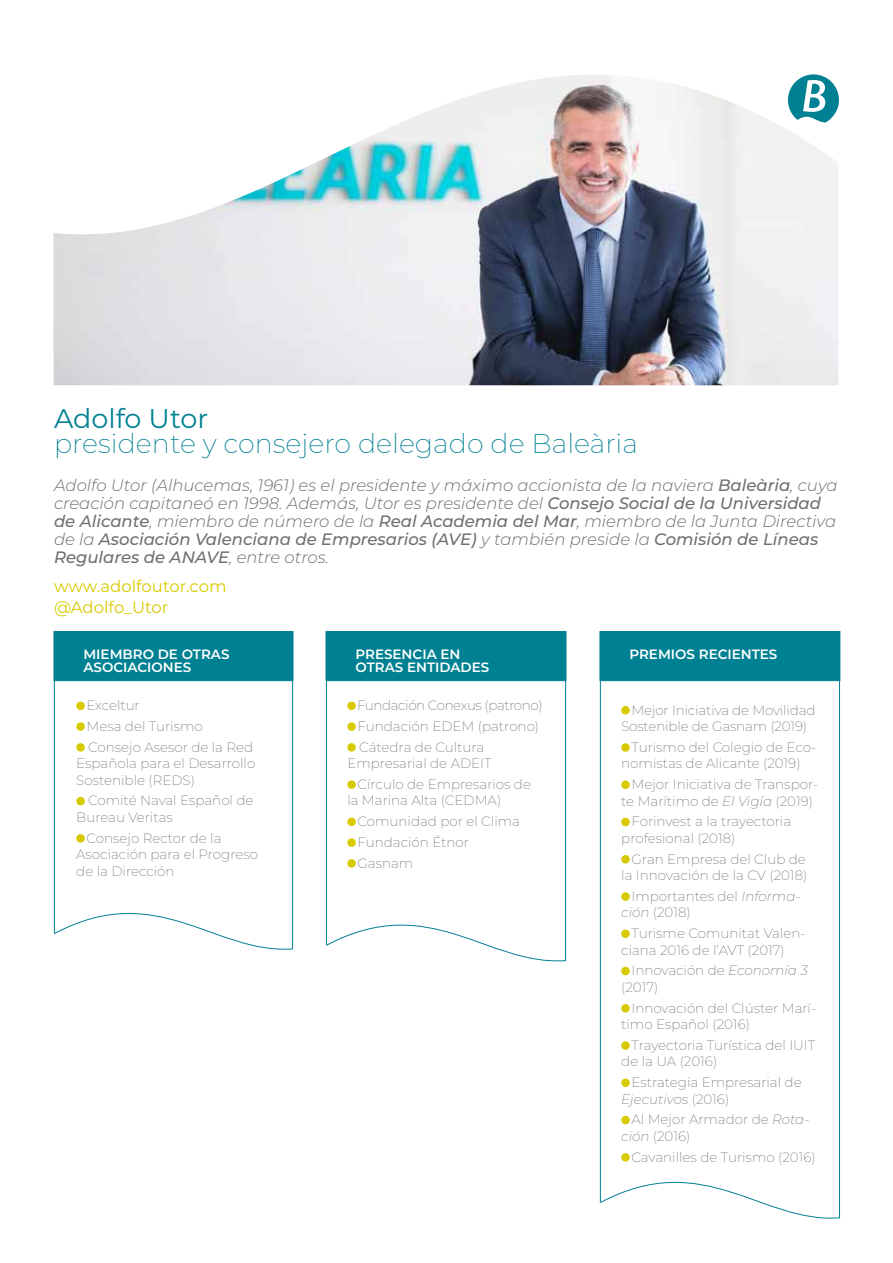
<style>
.page{position:relative;width:893px;height:1263px;background:#fff}
.page>*{position:absolute;margin:0;border:0;box-sizing:border-box;transform-origin:0 0}
.t1{font:200 27px "Montserrat";color:#008193}
.t2{font:27px "Montserrat";color:#008193}
.t3{font:italic 300 16.5px/18px "Montserrat";color:#706f6f}
.t4{font:16.5px/20.7px "Montserrat";color:#d8ca00}
.t5{font:200 13.5px/16.5px "Montserrat";color:#706f6f}
.t6{font:600 13.5px/13.5px "Montserrat";color:#fff}
.s1{font-weight:500}
.s2{font-style:italic}
</style>
<div class="page">
<img style="left:54px;top:74px;width:784px;height:311px">
<svg style="left:788px;top:74px;width:51px;height:49px"></svg>
<svg style="left:54px;top:681px;width:239px;height:269px"></svg>
<div style="left:54px;top:631px;width:239px;height:50px;background:#008193;border:1px solid #008193"></div>
<svg style="left:76px;top:702px;width:9px;height:8px"></svg>
<svg style="left:76px;top:722px;width:9px;height:9px"></svg>
<svg style="left:76px;top:743px;width:9px;height:9px"></svg>
<svg style="left:76px;top:797px;width:9px;height:8px"></svg>
<svg style="left:76px;top:834px;width:9px;height:9px"></svg>
<svg style="left:326px;top:681px;width:240px;height:281px"></svg>
<svg style="left:600px;top:681px;width:240px;height:538px"></svg>
<div style="left:326px;top:631px;width:240px;height:50px;background:#008193;border:1px solid #008193"></div>
<div style="left:600px;top:631px;width:240px;height:50px;background:#008193;border:1px solid #008193"></div>
<svg style="left:347px;top:702px;width:9px;height:8px"></svg>
<svg style="left:347px;top:722px;width:9px;height:9px"></svg>
<svg style="left:347px;top:743px;width:9px;height:9px"></svg>
<svg style="left:347px;top:780px;width:9px;height:9px"></svg>
<svg style="left:347px;top:818px;width:9px;height:8px"></svg>
<svg style="left:347px;top:838px;width:9px;height:9px"></svg>
<svg style="left:347px;top:859px;width:9px;height:9px"></svg>
<svg style="left:621px;top:706px;width:9px;height:8px"></svg>
<svg style="left:621px;top:743px;width:9px;height:9px"></svg>
<svg style="left:621px;top:780px;width:9px;height:9px"></svg>
<svg style="left:621px;top:818px;width:9px;height:8px"></svg>
<svg style="left:621px;top:855px;width:9px;height:8px"></svg>
<svg style="left:621px;top:892px;width:9px;height:9px"></svg>
<svg style="left:621px;top:929px;width:9px;height:9px"></svg>
<svg style="left:621px;top:967px;width:9px;height:8px"></svg>
<svg style="left:621px;top:1004px;width:9px;height:8px"></svg>
<svg style="left:621px;top:1041px;width:9px;height:9px"></svg>
<svg style="left:621px;top:1078px;width:9px;height:9px"></svg>
<svg style="left:621px;top:1116px;width:9px;height:8px"></svg>
<svg style="left:621px;top:1153px;width:9px;height:8px"></svg>
<h1 class="t2" style="left:54px;top:400px;width:156px">Adolfo Utor</h1>
<h1 class="t1" style="left:54px;top:426px;width:586px">presidente y consejero delegado de Baleària</h1>
<p class="t3" style="left:54px;top:475px;width:785px">Adolfo Utor (Alhucemas, 1961) es el presidente y máximo accionista de la naviera <span class="s1">Baleària</span>, cuya creación capitaneó en 1998. Además, Utor es presidente del <span class="s1">Consejo Social de la Universidad de Alicante</span>, miembro de número de la <span class="s1">Real Academia del Mar</span>, miembro de la Junta Directiva de la <span class="s1">Asociación Valenciana de Empresarios (AVE)</span> y también preside la <span class="s1">Comisión de Líneas Regulares de ANAVE</span>, entre otros.</p>
<p class="t4" style="left:54px;top:575px;width:174px">www.adolfoutor.com @Adolfo_Utor</p>
<p class="t6" style="left:83px;top:646px;width:148px">MIEMBRO DE OTRAS<br>ASOCIACIONES</p>
<p class="t5" style="left:87px;top:694px;width:168px;line-height:20.7px">Exceltur<br>Mesa del Turismo<br>Consejo Asesor de la Red</p>
<p class="t5" style="left:76px;top:755px;width:181px">Española para el Desarrollo<br>Sostenible (REDS)</p>
<p class="t5" style="left:76px;top:792px;width:179px;text-indent:12px">Comité Naval Español de<br>Bureau Veritas</p>
<p class="t5" style="left:76px;top:829px;width:183px;text-indent:10px">Consejo Rector de la<br>Asociación para el Progreso de la Dirección</p>
<p class="t6" style="left:355px;top:646px;width:135px">PRESENCIA EN<br>OTRAS ENTIDADES</p>
<p class="t6" style="left:629px;top:646px;width:149px">PREMIOS RECIENTES</p>
<p class="t5" style="left:357px;top:694px;width:187px;line-height:20.7px">Fundación Conexus (patrono)<br>Fundación EDEM (patrono)<br>Cátedra de Cultura</p>
<p class="t5" style="left:358px;top:752px;width:175px;line-height:20.7px;text-indent:-10px">Empresarial de ADEIT<br>Círculo de Empresarios de</p>
<p class="t5" style="left:358px;top:790px;width:164px;line-height:20.7px;text-indent:-10px">la Marina Alta (CEDMA)<br>Comunidad por el Clima<br>Fundación Étnor<br>Gasnam</p>
<p class="t5" style="left:621px;top:701px;width:196px;text-indent:10px">Mejor Iniciativa de Movilidad<br>Sostenible de Gasnam (2019)</p>
<p class="t5" style="left:621px;top:738px;width:196px;text-indent:10px">Turismo del Colegio de Eco&shy;nomistas de Alicante (2019)</p>
<p class="t5" style="left:621px;top:775px;width:198px;text-indent:10px">Mejor Iniciativa de Transpor&shy;te Marítimo de <span class="s2">El Vigía</span> (2019)</p>
<p class="t5" style="left:621px;top:813px;width:171px;text-indent:10px">Forinvest a la trayectoria profesional (2018)</p>
<p class="t5" style="left:621px;top:850px;width:188px;text-align:right">Gran Empresa del Club de la Innovación de la CV (2018)</p>
<p class="t5" style="left:621px;top:887px;width:181px;text-indent:10px">Importantes del <span class="s2">Informa&shy;ción</span> (2018)</p>
<p class="t5" style="left:621px;top:924px;width:186px;text-indent:10px">Turisme Comunitat Valen&shy;ciana 2016 de l’AVT (2017)</p>
<p class="t5" style="left:621px;top:962px;width:188px;text-indent:10px">Innovación de <span class="s2">Economía 3 </span>(2017)</p>
<p class="t5" style="left:621px;top:999px;width:196px;text-indent:10px">Innovación del Clúster Marí&shy;timo Español (2016)</p>
<p class="t5" style="left:621px;top:1036px;width:196px;text-indent:10px">Trayectoria Turística del IUIT de la UA (2016)</p>
<p class="t5" style="left:621px;top:1074px;width:182px;text-indent:10px">Estrategia Empresarial de<br><span class="s2">Ejecutivos</span> (2016)</p>
<p class="t5" style="left:621px;top:1111px;width:190px;text-indent:10px">Al Mejor Armador de <span class="s2">Rota&shy;ción</span> (2016)</p>
<p class="t5" style="left:631px;top:1148px;width:186px">Cavanilles de Turismo (2016)</p>
</div>
